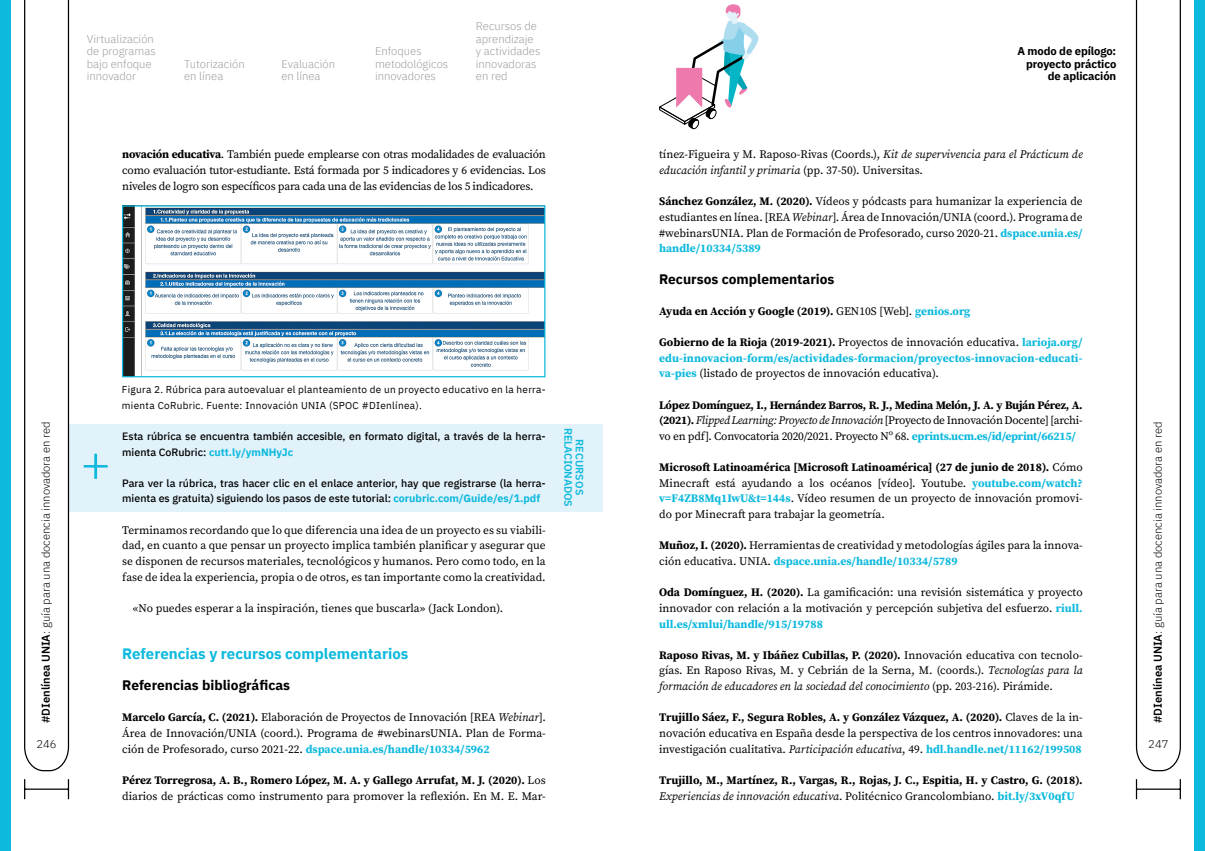
<style>
.page{position:relative;width:1205px;height:851px;background:#fff}
.page>*{position:absolute;margin:0;border:0;box-sizing:border-box;transform-origin:0 0}
.Tit_2{font:700 15px "IBM Plex Sans";color:#0db9dd}
.Numeración{font:700 13.75px "IBM Plex Sans";color:#000}
.Texto_general{font:11.5px/15.6px "Source Serif Pro";color:#000;text-align:justify}
.Texto_general-2{font:700 11.5px/15.6px "Source Serif Pro";color:#000}
.Texto_general-3{font:700 11.5px/15.6px "Source Serif Pro";letter-spacing:.005em;color:#0db9dd;text-align:justify}
.t1{font:300 11.25px/12.5px "IBM Plex Sans";color:#9d9d9c}
.t2{font:300 11.25px "IBM Plex Sans";color:#000}
.Folio_general{font:700 11.25px/12.5px "IBM Plex Sans";letter-spacing:-.01em;color:#000;text-align:right}
.Texto_apartado{font:500 10.62px/15.6px "IBM Plex Sans";color:#000}
.Texto_general-4{font:600 10.62px/11.2px "IBM Plex Sans";letter-spacing:-.02em;color:#0db9dd;text-align:center}
.Pie{font:10px/15.6px "IBM Plex Sans";letter-spacing:.03em;color:#000}
.s1{font-weight:700}
.s2{font-weight:600}
.s3{font-weight:700;color:#0db9dd}
.s4{font-style:italic}
.s5{font-weight:400}
.s6{color:#0db9dd}
.s7{color:#000}
.s8{font-weight:400;color:#000}
.s9{font-weight:400;font-style:italic}
</style>
<div class="page">
<div style="left:0;top:0;width:11px;height:850px;background:#0db9dd"></div>
<div style="left:1194px;top:0;width:11px;height:850px;background:#0db9dd"></div>
<div style="left:49px;top:424px;width:553px;height:88px;background:#e1f2fa"></div>
<svg style="left:84px;top:453px;width:24px;height:26px"></svg>
<img style="left:124px;top:207px;width:419px;height:168px">
<div style="left:122px;top:205px;width:423px;height:172px;border:1px solid #0db9dd"></div>
<svg style="left:659px;top:4px;width:99px;height:125px"></svg>
<svg style="left:24px;top:0;width:46px;height:771px"></svg>
<svg style="left:68px;top:779px;width:1px;height:20px"></svg>
<svg style="left:24px;top:779px;width:1px;height:20px"></svg>
<hr style="left:25px;top:788px;width:43px;height:1px;background:#000">
<svg style="left:1135px;top:0;width:46px;height:771px"></svg>
<hr style="left:1179px;top:779px;width:2px;height:20px;background:#000">
<svg style="left:1136px;top:779px;width:1px;height:20px"></svg>
<hr style="left:1136px;top:788px;width:44px;height:1px;background:#000">
<p class="t1" style="left:87px;top:32px;width:70px">Virtualización de programas bajo enfoque innovador</p>
<p class="t1" style="left:184px;top:57px;width:62px">Tutorización en línea</p>
<p class="t1" style="left:281px;top:57px;width:55px">Evaluación en línea</p>
<p class="t1" style="left:375px;top:44px;width:75px">Enfoques metodológicos innovadores</p>
<p class="t1" style="left:476px;top:19px;width:66px">Recursos de aprendizaje y actividades innovadoras en red</p>
<p class="Texto_general" style="left:122px;top:147px;width:425px"><span class="s1">novación educativa</span>. También puede emplearse con otras modalidades de evaluación como evaluación tutor-estudiante. Está formada por 5 indicadores y 6 evidencias. Los niveles de logro son específicos para cada una de las evidencias de los 5 indicadores.</p>
<p class="t2" style="left:37px;top:723px;width:303px;rotate:-90deg"><span class="s2">#DIenlínea UNIA</span>: guía para una docencia innovadora en red</p>
<p class="t2" style="left:36px;top:735px;width:22px">246</p>
<p class="Pie" style="left:122px;top:381px;width:425px">Figura 2. Rúbrica para autoevaluar el planteamiento de un proyecto educativo en la herra&shy;mienta CoRubric. Fuente: Innovación UNIA (SPOC #DIenlínea).</p>
<p class="Texto_apartado" style="left:122px;top:427px;width:425px">Esta rúbrica se encuentra también accesible, en formato digital, a través de la herra&shy;mienta CoRubric: <span class="s3">cutt.ly/ymNHyJc</span></p>
<p class="Texto_apartado" style="left:122px;top:474px;width:425px">Para ver la rúbrica, tras hacer clic en el enlace anterior, hay que registrarse (la herra&shy;mienta es gratuita) siguiendo los pasos de este tutorial: <span class="s3">corubric.com/Guide/es/1.pdf</span></p>
<p class="Texto_general" style="left:122px;top:522px;width:425px">Terminamos recordando que lo que diferencia una idea de un proyecto es su viabili&shy;dad, en cuanto a que pensar un proyecto implica también planificar y asegurar que se disponen de recursos materiales, tecnológicos y humanos. Pero como todo, en la fase de idea la experiencia, propia o de otros, es tan importante como la creatividad.</p>
<p class="Texto_general" style="left:133px;top:600px;width:372px">«No puedes esperar a la inspiración, tienes que buscarla» (Jack London).</p>
<p class="Tit_2" style="left:122px;top:641px;width:288px">Referencias y recursos complementarios</p>
<p class="Numeración" style="left:122px;top:674px;width:169px">Referencias bibliográficas</p>
<p class="Texto_general" style="left:122px;top:709px;width:425px"><span class="s1">Marcelo García, C. (2021).</span> Elaboración de Proyectos de Innovación [REA <span class="s4">Webinar</span>].<br>Área de Innovación/UNIA (coord.). Programa de #webinarsUNIA. Plan de Forma&shy;ción de Profesorado, curso 2021-22. <span class="s3">dspace.unia.es/handle/10334/5962</span></p>
<p class="Texto_general" style="left:122px;top:772px;width:425px"><span class="s1">Pérez Torregrosa, A. B., Romero López, M. A. y Gallego Arrufat, M. J. (2020).</span> Los diarios de prácticas como instrumento para promover la reflexión. En M. E. Mar-</p>
<p class="Texto_general-4" style="left:586px;top:427px;width:80px;rotate:90deg">RECURSOS<br>RELACIONADOS</p>
<p class="Folio_general" style="left:1017px;top:44px;width:100px">A modo de epílogo: proyecto práctico de aplicación</p>
<p class="Texto_general" style="left:659px;top:147px;width:425px">tínez-Figueira y M. Raposo-Rivas (Coords.), <span class="s4">Kit de supervivencia para el Prácticum de educación infantil y primaria</span> (pp. 37-50). Universitas.</p>
<p class="Texto_general" style="left:659px;top:194px;width:425px"><span class="s1">Sánchez González, M. (2020).</span> Vídeos y pódcasts para humanizar la experiencia de estudiantes en línea. [REA <span class="s4">Webinar</span>]. Área de Innovación/UNIA (coord.). Programa de #webinarsUNIA. Plan de Formación de Profesorado, curso 2020-21. <span class="s3">dspace.unia.es/ handle/10334/5389</span></p>
<p class="Numeración" style="left:659px;top:268px;width:177px">Recursos complementarios</p>
<p class="Texto_general-2" style="left:659px;top:303px;width:313px">Ayuda en Acción y Google (2019). <span class="s5">GEN10S [Web].</span> <span class="s6">genios.org</span></p>
<p class="Texto_general-3" style="left:659px;top:334px;width:425px"><span class="s7">Gobierno de la Rioja (2019-2021).</span> <span class="s8">Proyectos de innovación educativa.</span> larioja.org/ edu-innovacion-form/es/actividades-formacion/proyectos-innovacion-educati&shy;va-pies <span class="s8">(listado de proyectos de innovación educativa).</span></p>
<p class="Texto_general" style="left:659px;top:397px;width:425px"><span class="s1">López Domínguez, I., Hernández Barros, R. J., Medina Melón, J. A. y Buján Pérez, A. (2021).</span> <span class="s4">Flipped Learning: Proyecto de Innovación</span> [Proyecto de Innovación Docente] [archi&shy;vo en pdf]. Convocatoria 2020/2021. Proyecto Nº 68. <span class="s3">eprints.ucm.es/id/eprint/66215/</span></p>
<p class="Texto_general" style="left:659px;top:459px;width:425px"><span class="s1">Microsoft Latinoamérica [Microsoft Latinoamérica] (27 de junio de 2018).</span> Cómo Minecraft está ayudando a los océanos [vídeo]. Youtube. <span class="s3">youtube.com/watch? v=F4ZB8Mq1IwU&amp;t=144s</span>. Vídeo resumen de un proyecto de innovación promovi&shy;do por Minecraft para trabajar la geometría.</p>
<p class="Texto_general" style="left:659px;top:537px;width:425px"><span class="s1">Muñoz, I. (2020).</span> Herramientas de creatividad y metodologías ágiles para la innova&shy;ción educativa. UNIA. <span class="s3">dspace.unia.es/handle/10334/5789</span></p>
<p class="Texto_general" style="left:659px;top:584px;width:425px"><span class="s1">Oda Domínguez, H. (2020).</span> La gamificación: una revisión sistemática y proyecto innovador con relación a la motivación y percepción subjetiva del esfuerzo. <span class="s3">riull. ull.es/xmlui/handle/915/19788</span></p>
<p class="Texto_general" style="left:659px;top:647px;width:425px"><span class="s1">Raposo Rivas, M. y Ibáñez Cubillas, P. (2020).</span> Innovación educativa con tecnolo&shy;gías. En Raposo Rivas, M. y Cebrián de la Serna, M. (coords.). <span class="s4">Tecnologías para la formación de educadores en la sociedad del conocimiento</span> (pp. 203-216). Pirámide.</p>
<p class="Texto_general" style="left:659px;top:709px;width:425px"><span class="s1">Trujillo Sáez, F., Segura Robles, A. y González Vázquez, A. (2020).</span> Claves de la in&shy;novación educativa en España desde la perspectiva de los centros innovadores: una investigación cualitativa. <span class="s4">Participación educativa</span>, 49. <span class="s3">hdl.handle.net/11162/199508</span></p>
<p class="Texto_general-2" style="left:659px;top:771px;width:425px">Trujillo, M., Martínez, R., Vargas, R., Rojas, J. C., Espitia, H. y Castro, G. (2018).<br><span class="s9">Experiencias de innovación educativa</span><span class="s5">. Politécnico Grancolombiano.</span> <span class="s6">bit.ly/3xV0qfU</span></p>
<p class="t2" style="left:1149px;top:723px;width:303px;rotate:-90deg"><span class="s2">#DIenlínea UNIA</span>: guía para una docencia innovadora en red</p>
<p class="t2" style="left:1148px;top:735px;width:22px">247</p>
</div>
